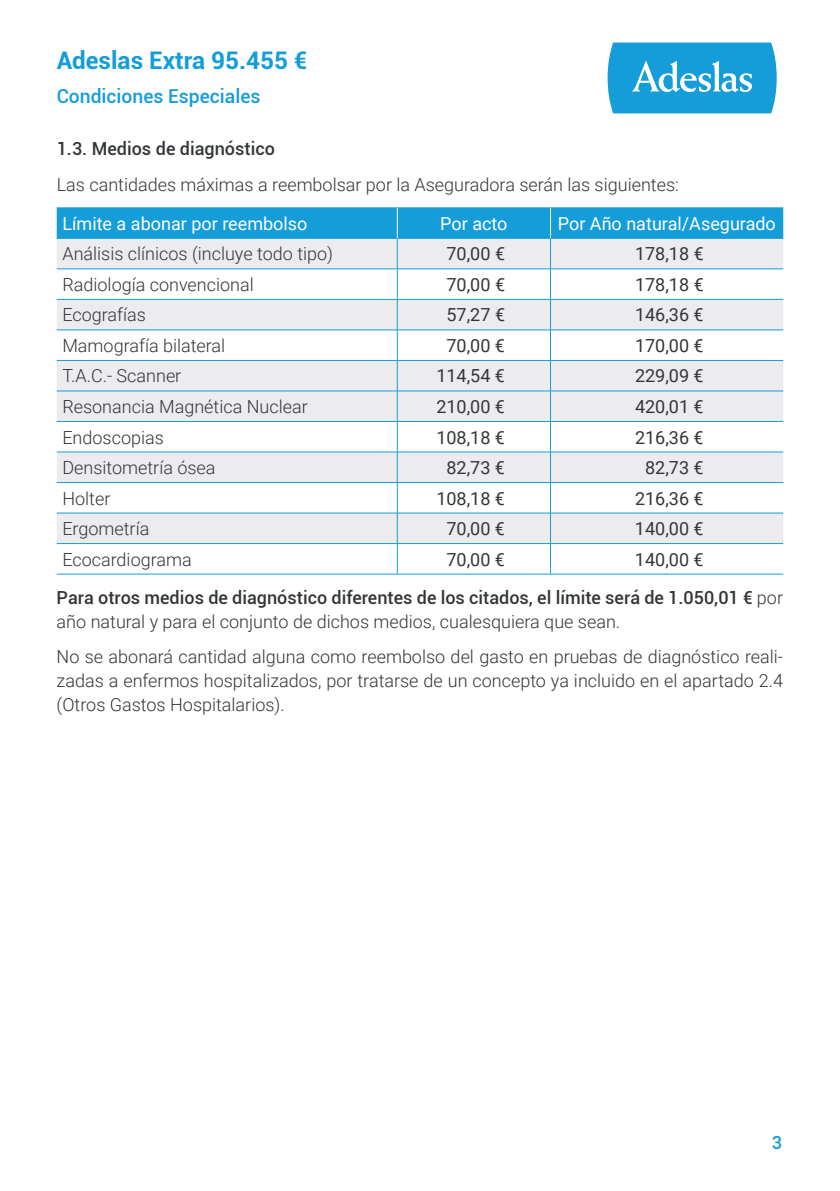
<style>
.page{position:relative;width:840px;height:1191px;background:#fff}
.page>*{position:absolute;margin:0;border:0;box-sizing:border-box;transform-origin:0 0}
.t1{font:700 24.2px "Roboto";color:#149dd9}
.t2{font:500 19.2px "Roboto";color:#149dd9}
.t3{font:300 18px/35.4px "Roboto";color:#323638}
.t4{font:18px "Roboto";color:#323638}
.t5{font:500 18px/38.4px "Roboto";color:#323638}
.t6{font:18px "Roboto";color:#fff}
.t7{font:500 18px "Roboto";color:#149dd9}
.s1{font-weight:400}
.s2{font-weight:300}
</style>
<div class="page">
<svg style="left:607px;top:43px;width:169px;height:70px;background:#2fa8dd"></svg>
<div style="left:57px;top:208px;width:725px;height:30px;background:#149dd9"></div>
<svg style="left:57px;top:239px;width:725px;height:304px;fill:#ececee"></svg>
<hr style="left:57px;top:207px;width:340px;height:1px;background:#149dd9">
<hr style="left:397px;top:207px;width:153px;height:1px;background:#149dd9">
<hr style="left:550px;top:207px;width:232px;height:1px;background:#149dd9">
<hr style="left:57px;top:238px;width:340px;height:1px;background:#149dd9">
<hr style="left:57px;top:390px;width:340px;height:1px;background:#149dd9">
<hr style="left:397px;top:238px;width:1px;height:31px;background:#149dd9">
<hr style="left:550px;top:238px;width:1px;height:31px;background:#149dd9">
<hr style="left:397px;top:391px;width:1px;height:30px;background:#149dd9">
<hr style="left:550px;top:391px;width:1px;height:30px;background:#149dd9">
<hr style="left:397px;top:238px;width:153px;height:1px;background:#149dd9">
<hr style="left:550px;top:238px;width:232px;height:1px;background:#149dd9">
<hr style="left:397px;top:390px;width:153px;height:1px;background:#149dd9">
<hr style="left:550px;top:390px;width:232px;height:1px;background:#149dd9">
<hr style="left:57px;top:268px;width:340px;height:1px;background:#149dd9">
<hr style="left:57px;top:421px;width:340px;height:1px;background:#149dd9">
<hr style="left:397px;top:269px;width:1px;height:30px;background:#149dd9">
<hr style="left:550px;top:269px;width:1px;height:30px;background:#149dd9">
<hr style="left:397px;top:422px;width:1px;height:30px;background:#149dd9">
<hr style="left:550px;top:422px;width:1px;height:30px;background:#149dd9">
<hr style="left:397px;top:268px;width:153px;height:1px;background:#149dd9">
<hr style="left:550px;top:268px;width:232px;height:1px;background:#149dd9">
<hr style="left:397px;top:421px;width:153px;height:1px;background:#149dd9">
<hr style="left:550px;top:421px;width:232px;height:1px;background:#149dd9">
<hr style="left:57px;top:299px;width:340px;height:1px;background:#149dd9">
<hr style="left:57px;top:451px;width:340px;height:1px;background:#149dd9">
<hr style="left:397px;top:299px;width:1px;height:31px;background:#149dd9">
<hr style="left:550px;top:299px;width:1px;height:31px;background:#149dd9">
<hr style="left:397px;top:452px;width:1px;height:30px;background:#149dd9">
<hr style="left:550px;top:452px;width:1px;height:30px;background:#149dd9">
<hr style="left:397px;top:299px;width:153px;height:1px;background:#149dd9">
<hr style="left:550px;top:299px;width:232px;height:1px;background:#149dd9">
<hr style="left:397px;top:451px;width:153px;height:1px;background:#149dd9">
<hr style="left:550px;top:451px;width:232px;height:1px;background:#149dd9">
<hr style="left:57px;top:329px;width:340px;height:1px;background:#149dd9">
<hr style="left:57px;top:482px;width:340px;height:1px;background:#149dd9">
<hr style="left:57px;top:543px;width:340px;height:1px;background:#149dd9">
<hr style="left:397px;top:330px;width:1px;height:30px;background:#149dd9">
<hr style="left:550px;top:330px;width:1px;height:30px;background:#149dd9">
<hr style="left:397px;top:483px;width:1px;height:30px;background:#149dd9">
<hr style="left:550px;top:483px;width:1px;height:30px;background:#149dd9">
<hr style="left:397px;top:544px;width:1px;height:30px;background:#149dd9">
<hr style="left:550px;top:544px;width:1px;height:30px;background:#149dd9">
<hr style="left:397px;top:329px;width:153px;height:1px;background:#149dd9">
<hr style="left:550px;top:329px;width:232px;height:1px;background:#149dd9">
<hr style="left:397px;top:482px;width:153px;height:1px;background:#149dd9">
<hr style="left:550px;top:482px;width:232px;height:1px;background:#149dd9">
<hr style="left:397px;top:543px;width:153px;height:1px;background:#149dd9">
<hr style="left:550px;top:543px;width:232px;height:1px;background:#149dd9">
<hr style="left:57px;top:360px;width:340px;height:1px;background:#149dd9">
<hr style="left:57px;top:513px;width:340px;height:1px;background:#149dd9">
<hr style="left:57px;top:574px;width:340px;height:1px;background:#149dd9">
<hr style="left:397px;top:360px;width:1px;height:31px;background:#149dd9">
<hr style="left:550px;top:360px;width:1px;height:31px;background:#149dd9">
<hr style="left:397px;top:513px;width:1px;height:30px;background:#149dd9">
<hr style="left:550px;top:513px;width:1px;height:30px;background:#149dd9">
<hr style="left:397px;top:360px;width:153px;height:1px;background:#149dd9">
<hr style="left:550px;top:360px;width:232px;height:1px;background:#149dd9">
<hr style="left:397px;top:513px;width:153px;height:1px;background:#149dd9">
<hr style="left:550px;top:513px;width:232px;height:1px;background:#149dd9">
<hr style="left:397px;top:574px;width:153px;height:1px;background:#149dd9">
<hr style="left:550px;top:574px;width:232px;height:1px;background:#149dd9">
<hr style="left:396px;top:208px;width:1px;height:30px;background:#fff">
<hr style="left:549px;top:208px;width:1px;height:30px;background:#fff">
<h1 class="t1" style="left:57px;top:44px;width:252px">Adeslas Extra 95.455 €</h1>
<p class="t2" style="left:57px;top:83px;width:205px">Condiciones Especiales</p>
<p class="t5" style="left:57px;top:129px;width:219px">1.3. Medios de diagnóstico</p>
<p class="t3" style="left:57px;top:166px;width:623px">Las cantidades máximas a reembolsar por la Aseguradora serán las siguientes:</p>
<p class="t6" style="left:62px;top:211px;width:246px">Límite a abonar por reembolso</p>
<p class="t6" style="left:440px;top:211px;width:69px">Por acto</p>
<p class="t6" style="left:557px;top:211px;width:219px">Por Año natural/Asegurado</p>
<p class="t3" style="left:62px;top:236px;width:272px">Análisis clínicos (incluye todo tipo)</p>
<p class="t4" style="left:446px;top:241px;width:60px">70,00 €</p>
<p class="t4" style="left:634px;top:241px;width:70px">178,18 €</p>
<p class="t3" style="left:62px;top:266px;width:193px">Radiología convencional</p>
<p class="t4" style="left:446px;top:272px;width:60px">70,00 €</p>
<p class="t4" style="left:634px;top:272px;width:70px">178,18 €</p>
<p class="t3" style="left:62px;top:297px;width:85px">Ecografías</p>
<p class="t4" style="left:446px;top:302px;width:60px">57,27 €</p>
<p class="t4" style="left:634px;top:302px;width:70px">146,36 €</p>
<p class="t3" style="left:62px;top:327px;width:164px">Mamografía bilateral</p>
<p class="t4" style="left:446px;top:333px;width:60px">70,00 €</p>
<p class="t4" style="left:634px;top:333px;width:70px">170,00 €</p>
<p class="t3" style="left:62px;top:358px;width:120px">T.A.C.- Scanner</p>
<p class="t4" style="left:436px;top:363px;width:70px">114,54 €</p>
<p class="t4" style="left:634px;top:363px;width:70px">229,09 €</p>
<p class="t3" style="left:62px;top:388px;width:247px">Resonancia Magnética Nuclear</p>
<p class="t4" style="left:436px;top:394px;width:70px">210,00 €</p>
<p class="t4" style="left:634px;top:394px;width:70px">420,01 €</p>
<p class="t3" style="left:62px;top:419px;width:103px">Endoscopias</p>
<p class="t4" style="left:436px;top:424px;width:70px">108,18 €</p>
<p class="t4" style="left:634px;top:424px;width:70px">216,36 €</p>
<p class="t3" style="left:62px;top:449px;width:155px">Densitometría ósea</p>
<p class="t4" style="left:446px;top:455px;width:60px">82,73 €</p>
<p class="t4" style="left:644px;top:455px;width:60px">82,73 €</p>
<p class="t3" style="left:62px;top:480px;width:49px">Holter</p>
<p class="t4" style="left:436px;top:485px;width:70px">108,18 €</p>
<p class="t4" style="left:634px;top:485px;width:70px">216,36 €</p>
<p class="t3" style="left:62px;top:510px;width:88px">Ergometría</p>
<p class="t4" style="left:446px;top:516px;width:60px">70,00 €</p>
<p class="t4" style="left:634px;top:516px;width:70px">140,00 €</p>
<p class="t3" style="left:62px;top:541px;width:131px">Ecocardiograma</p>
<p class="t4" style="left:446px;top:546px;width:60px">70,00 €</p>
<p class="t5" style="left:57px;top:539px;width:727px;text-indent:578px"><span class="s1">140,00 €<br></span>Para otros medios de diagnóstico diferentes de los citados, el límite será de 1.050,01 € <span class="s2">por</span></p>
<p class="t3" style="left:57px;top:603px;width:727px">año natural y para el conjunto de dichos medios, cualesquiera que sean.<br>No se abonará cantidad alguna como reembolso del gasto en pruebas de diagnóstico reali-</p>
<p class="t3" style="left:57px;top:668px;width:727px;line-height:24px">zadas a enfermos hospitalizados, por tratarse de un concepto ya incluido en el apartado 2.4 (Otros Gastos Hospitalarios).</p>
<p class="t7" style="left:771px;top:1129px;width:12px">3</p>
</div>
